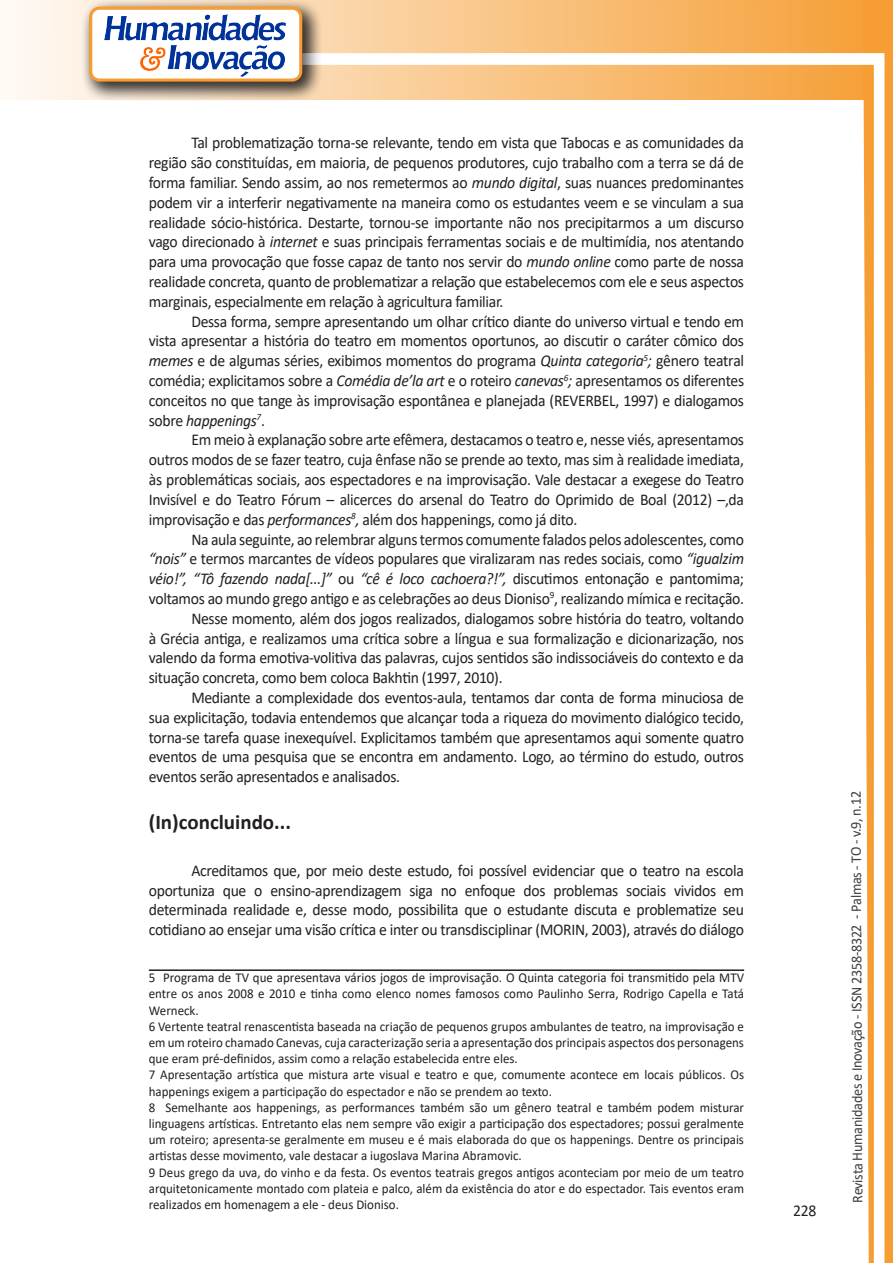
<style>
.page{position:relative;width:893px;height:1263px;background:#fff}
.page>*{position:absolute;margin:0;border:0;box-sizing:border-box;transform-origin:0 0}
.Titulo_2{font:700 21px "Calibri";color:#231f20}
.texto{font:16.5px/19.8px "Calibri";letter-spacing:-.02em;color:#231f20;text-align:justify;scale:.95 1}
.t1{font:15px "Calibri";letter-spacing:-.025em;color:#3e3e3f;scale:.95 1}
.Rodapé{font:13.5px/16.2px "Calibri";color:#231f20;text-align:justify;scale:.96 1}
.s1{font-style:italic}
</style>
<div class="page">
<svg style="left:5px;top:0;width:858px;height:100px;background:#f9c484"></svg>
<div style="left:302px;top:53px;width:582px;height:12px;background:#fff;border:2px solid #fff"></div>
<svg style="left:863px;top:0;width:30px;height:1263px"></svg>
<div style="left:81px;top:0;width:241px;height:102px;background:#231f20;opacity:.75"></div>
<div style="left:91px;top:8px;width:210px;height:72px;background:#fff;border-radius:9px"></div>
<img style="left:104px;top:14px;width:181px;height:62px">
<div style="left:89px;top:7px;width:213px;height:75px;border:3px solid #f69e34;border-radius:9px"></div>
<hr style="left:149px;top:969px;width:595px;height:2px;background:#231f20">
<p class="texto" style="left:149px;top:133px;width:628px;text-indent:43px">Tal problematização torna-se relevante, tendo em vista que Tabocas e as comunidades da região são constituídas, em maioria, de pequenos produtores, cujo trabalho com a terra se dá de forma familiar. Sendo assim, ao nos remetermos ao <span class="s1">mundo digital</span>, suas nuances predominantes podem vir a interferir negativamente na maneira como os estudantes veem e se vinculam a sua realidade sócio-histórica. Destarte, tornou-se importante não nos precipitarmos a um discurso vago direcionado à <span class="s1">internet</span> e suas principais ferramentas sociais e de multimídia, nos atentando para uma provocação que fosse capaz de tanto nos servir do <span class="s1">mundo online</span> como parte de nossa realidade concreta, quanto de problematizar a relação que estabelecemos com ele e seus aspectos marginais, especialmente em relação à agricultura familiar.</p>
<p class="texto" style="left:149px;top:311px;width:628px;text-indent:43px">Dessa forma, sempre apresentando um olhar crítico diante do universo virtual e tendo em vista apresentar a história do teatro em momentos oportunos, ao discutir o caráter cômico dos <span class="s1">memes</span> e de algumas séries, exibimos momentos do programa <span class="s1">Quinta categoria</span><sup>5</sup><span class="s1">;</span> gênero teatral comédia; explicitamos sobre a <span class="s1">Comédia de’la art</span> e o roteiro <span class="s1">canevas</span><sup>6</sup><span class="s1">;</span> apresentamos os diferentes conceitos no que tange às improvisação espontânea e planejada (REVERBEL, 1997) e dialogamos sobre <span class="s1">happenings</span><sup>7</sup>.</p>
<p class="texto" style="left:149px;top:430px;width:628px;text-indent:43px">Em meio à explanação sobre arte efêmera, destacamos o teatro e, nesse viés, apresentamos outros modos de se fazer teatro, cuja ênfase não se prende ao texto, mas sim à realidade imediata, às problemáticas sociais, aos espectadores e na improvisação. Vale destacar a exegese do Teatro Invisível e do Teatro Fórum – alicerces do arsenal do Teatro do Oprimido de Boal (2012) –,da improvisação e das <span class="s1">performances</span><sup>8</sup><span class="s1">,</span> além dos happenings, como já dito.</p>
<p class="texto" style="left:149px;top:529px;width:628px;text-indent:43px">Na aula seguinte, ao relembrar alguns termos comumente falados pelos adolescentes, como <span class="s1">“nois”</span> e termos marcantes de vídeos populares que viralizaram nas redes sociais, como <span class="s1">“igualzim véio!”, “Tô fazendo nada[...]”</span> ou <span class="s1">“cê é loco cachoera?!”,</span> discutimos entonação e pantomima; voltamos ao mundo grego antigo e as celebrações ao deus Dioniso<sup>9</sup>, realizando mímica e recitação.</p>
<p class="texto" style="left:149px;top:608px;width:628px;text-indent:43px">Nesse momento, além dos jogos realizados, dialogamos sobre história do teatro, voltando à Grécia antiga, e realizamos uma crítica sobre a língua e sua formalização e dicionarização, nos valendo da forma emotiva-volitiva das palavras, cujos sentidos são indissociáveis do contexto e da situação concreta, como bem coloca Bakhtin (1997, 2010).</p>
<p class="texto" style="left:149px;top:687px;width:628px;text-indent:43px">Mediante a complexidade dos eventos-aula, tentamos dar conta de forma minuciosa de sua explicitação, todavia entendemos que alcançar toda a riqueza do movimento dialógico tecido, torna-se tarefa quase inexequível. Explicitamos também que apresentamos aqui somente quatro eventos de uma pesquisa que se encontra em andamento. Logo, ao término do estudo, outros eventos serão apresentados e analisados.</p>
<p class="Titulo_2" style="left:149px;top:807px;width:144px">(In)concluindo...</p>
<p class="texto" style="left:149px;top:860px;width:628px;text-indent:43px">Acreditamos que, por meio deste estudo, foi possível evidenciar que o teatro na escola oportuniza que o ensino-aprendizagem siga no enfoque dos problemas sociais vividos em determinada realidade e, desse modo, possibilita que o estudante discuta e problematize seu cotidiano ao ensejar uma visão crítica e inter ou transdisciplinar (MORIN, 2003), através do diálogo</p>
<p class="Rodapé" style="left:149px;top:969px;width:621px">5 Programa de TV que apresentava vários jogos de improvisação. O Quinta categoria foi transmitido pela MTV entre os anos 2008 e 2010 e tinha como elenco nomes famosos como Paulinho Serra, Rodrigo Capella e Tatá Werneck.</p>
<p class="Rodapé" style="left:149px;top:1018px;width:622px">6 Vertente teatral renascentista baseada na criação de pequenos grupos ambulantes de teatro, na improvisação e em um roteiro chamado Canevas, cuja caracterização seria a apresentação dos principais aspectos dos personagens que eram pré-definidos, assim como a relação estabelecida entre eles.</p>
<p class="Rodapé" style="left:149px;top:1066px;width:622px">7 Apresentação artística que mistura arte visual e teatro e que, comumente acontece em locais públicos. Os happenings exigem a participação do espectador e não se prendem ao texto.</p>
<p class="Rodapé" style="left:149px;top:1099px;width:622px">8 Semelhante aos happenings, as performances também são um gênero teatral e também podem misturar linguagens artísticas. Entretanto elas nem sempre vão exigir a participação dos espectadores; possui geralmente um roteiro; apresenta-se geralmente em museu e é mais elaborada do que os happenings. Dentre os principais artistas desse movimento, vale destacar a iugoslava Marina Abramovic.</p>
<p class="Rodapé" style="left:149px;top:1164px;width:622px">9 Deus grego da uva, do vinho e da festa. Os eventos teatrais gregos antigos aconteciam por meio de um teatro arquitetonicamente montado com plateia e palco, além da existência do ator e do espectador. Tais eventos eram realizados em homenagem a ele - deus Dioniso.</p>
<p class="texto" style="left:793px;top:1200px;width:26px">228</p>
<p class="t1" style="left:846px;top:1203px;width:435px;rotate:-90deg">Revista Humanidades e Inovação - ISSN 2358-8322 - Palmas - TO - v.9, n.12</p>
</div>
